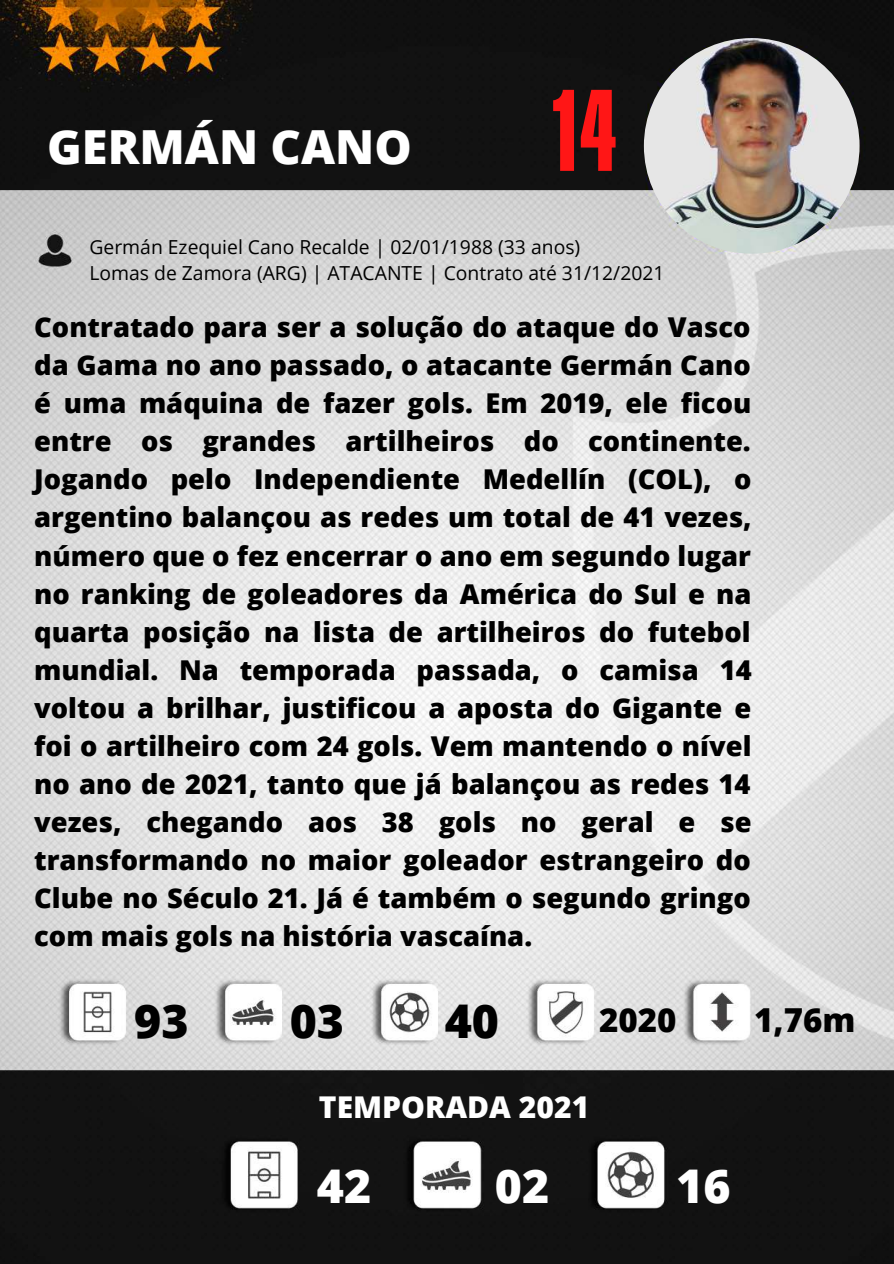
<style>
.page{position:relative;width:894px;height:1264px;background:#fff}
.page>*{position:absolute;margin:0;border:0;box-sizing:border-box;transform-origin:0 0}
.t1{font:99.75px "Aka Acid GR Compacta";color:#ff1616}
.t2{font:800 46.95px "Open Sans";color:#fff}
.t3{font:800 46.5px "Open Sans";color:#000}
.t4{font:800 46.5px "Open Sans";color:#fff}
.t5{font:800 33px "Open Sans";color:#000}
.t6{font:800 30px "Open Sans";color:#fff}
.t7{font:800 27.3px/38.1px "Open Sans";color:#000;text-align:justify}
.t8{font:19.35px/26.1px "Open Sans";color:#000}
</style>
<div class="page">
<img style="left:0;top:0;width:893px;height:1263px">
<img style="left:643px;top:38px;width:216px;height:216px;border-radius:50%">
<div style="left:372px;top:1072px;width:150px;height:49px;background:#131313"></div>
<h2 class="t2" style="left:47px;top:114px;width:366px">GERMÁN CANO</h2>
<h1 class="t1" style="left:552px;top:92px;width:67px">14</h1>
<p class="t8" style="left:89px;top:233px;width:576px">Germán Ezequiel Cano Recalde | 02/01/1988 (33 anos)<br>Lomas de Zamora (ARG) | ATACANTE | Contrato até 31/12/2021</p>
<p class="t7" style="left:34px;top:307px;width:718px">Contratado para ser a solução do ataque do Vasco da Gama no ano passado, o atacante Germán Cano é uma máquina de fazer gols. Em 2019, ele ficou entre os grandes artilheiros do continente.<br>Jogando pelo Independiente Medellín (COL), o argentino balançou as redes um total de 41 vezes, número que o fez encerrar o ano em segundo lugar no ranking de goleadores da América do Sul e na quarta posição na lista de artilheiros do futebol mundial. Na temporada passada, o camisa 14 voltou a brilhar, justificou a aposta do Gigante e foi o artilheiro com 24 gols. Vem mantendo o nível no ano de 2021, tanto que já balançou as redes 14 vezes, chegando aos 38 gols no geral e se transformando no maior goleador estrangeiro do Clube no Século 21. Já é também o segundo gringo com mais gols na história vascaína.</p>
<h3 class="t3" style="left:134px;top:988px;width:56px">93</h3>
<h3 class="t3" style="left:289px;top:988px;width:56px">03</h3>
<h3 class="t3" style="left:444px;top:988px;width:56px">40</h3>
<p class="t5" style="left:599px;top:997px;width:79px">2020</p>
<p class="t5" style="left:754px;top:997px;width:103px">1,76m</p>
<p class="t6" style="left:319px;top:1085px;width:272px">TEMPORADA 2021</p>
<h3 class="t4" style="left:317px;top:1153px;width:56px">42</h3>
<h3 class="t4" style="left:495px;top:1153px;width:56px">02</h3>
<h3 class="t4" style="left:676px;top:1153px;width:56px">16</h3>
</div>
